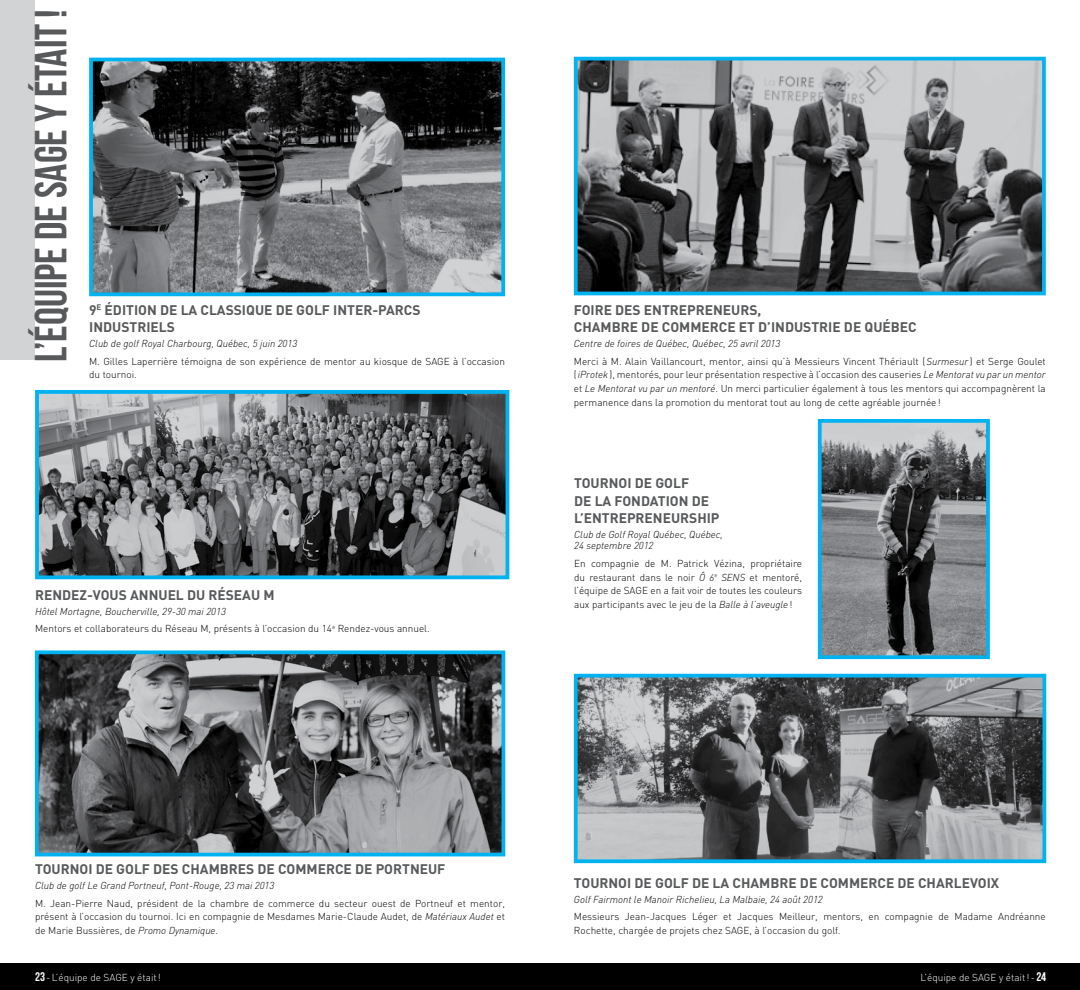
<style>
.page{position:relative;width:1080px;height:990px;background:#fff}
.page>*{position:absolute;margin:0;border:0;box-sizing:border-box;transform-origin:0 0}
.t1{font:45px "Bebas Neue";color:#58595b}
.t2{font:700 13.75px/17.5px "DIN";color:#58595b}
.t3{font:300 10px/13.8px "DIN";color:#000}
.t4{font:italic 300 10px/11.2px "DIN";color:#000}
.t5{font:300 10px "DIN";color:#fff}
.s1{font-style:italic}
.s2{font-family:"Bebas Neue";font-weight:400;font-size:12.5px}
</style>
<div class="page">
<div style="left:0;top:964px;width:1080px;height:26px;background:#000"></div>
<div style="left:0;top:0;width:35px;height:360px;background:#d1d3d4"></div>
<img style="left:94px;top:63px;width:406px;height:228px">
<div style="left:89px;top:58px;width:416px;height:238px;border:4px solid #00b3f0"></div>
<img style="left:40px;top:395px;width:464px;height:179px">
<div style="left:35px;top:390px;width:474px;height:189px;border:4px solid #00b3f0"></div>
<img style="left:40px;top:655px;width:460px;height:196px">
<div style="left:35px;top:650px;width:470px;height:206px;border:4px solid #00b3f0"></div>
<img style="left:579px;top:62px;width:462px;height:228px">
<div style="left:574px;top:57px;width:472px;height:238px;border:4px solid #00b3f0"></div>
<img style="left:823px;top:424px;width:162px;height:230px">
<div style="left:818px;top:419px;width:172px;height:240px;border:4px solid #00b3f0"></div>
<img style="left:579px;top:679px;width:462px;height:179px">
<div style="left:574px;top:674px;width:472px;height:189px;border:4px solid #00b3f0"></div>
<h1 class="t1" style="left:26px;top:362px;width:354px;rotate:-90deg">L’ÉQUIPE DE SAGE Y ÉTAIT!</h1>
<h2 class="t2" style="left:89px;top:300px;width:333px">9<sup>E</sup> ÉDITION DE LA CLASSIQUE DE GOLF INTER-PARCS<br>INDUSTRIELS</h2>
<p class="t4" style="left:89px;top:338px;width:210px">Club de golf Royal Charbourg, Québec, 5 juin 2013</p>
<p class="t3" style="left:89px;top:354px;width:417px">M. Gilles Laperrière témoigna de son expérience de mentor au kiosque de SAGE à l’occasion du tournoi.</p>
<h2 class="t2" style="left:35px;top:585px;width:241px">RENDEZ-VOUS ANNUEL DU RÉSEAU M</h2>
<p class="t3" style="left:35px;top:602px;width:396px;line-height:17.5px"><span class="s1">Hôtel Mortagne, Boucherville, 29-30 mai 2013<br></span>Mentors et collaborateurs du Réseau M, présents à l’occasion du 14<sup>e</sup> Rendez-vous annuel.</p>
<h2 class="t2" style="left:574px;top:300px;width:344px">FOIRE DES ENTREPRENEURS,<br>CHAMBRE DE COMMERCE ET D’INDUSTRIE DE QUÉBEC</h2>
<p class="t3" style="left:574px;top:335px;width:473px;line-height:17.5px"><span class="s1">Centre de foires de Québec, Québec, 25 avril 2013<br></span>Merci à M. Alain Vaillancourt, mentor, ainsi qu’à Messieurs Vincent Thériault (<span class="s1">Surmesur</span>) et Serge Goulet</p>
<p class="t3" style="left:574px;top:368px;width:473px;text-align:justify">(<span class="s1">iProtek</span>), mentorés, pour leur présentation respective à l’occasion des causeries <span class="s1">Le Mentorat vu par un mentor </span>et <span class="s1">Le Mentorat vu par un mentoré</span>. Un merci particulier également à tous les mentors qui accompagnèrent la permanence dans la promotion du mentorat tout au long de cette agréable journée!</p>
<h2 class="t2" style="left:574px;top:474px;width:147px">TOURNOI DE GOLF<br>DE LA FONDATION DE<br>L’ENTREPRENEURSHIP</h2>
<p class="t4" style="left:574px;top:529px;width:150px">Club de Golf Royal Québec, Québec,<br>24 septembre 2012</p>
<p class="t3" style="left:574px;top:556px;width:229px;text-align:justify">En compagnie de M. Patrick Vézina, propriétaire du restaurant dans le noir <span class="s1">Ô 6</span><sup>e</sup> <span class="s1">SENS</span> et mentoré, l’équipe de SAGE en a fait voir de toutes les couleurs aux participants avec le jeu de la <span class="s1">Balle à l’aveugle</span> !</p>
<h2 class="t2" style="left:35px;top:860px;width:412px">TOURNOI DE GOLF DES CHAMBRES DE COMMERCE DE PORTNEUF</h2>
<p class="t4" style="left:35px;top:880px;width:241px">Club de golf Le Grand Portneuf, Pont-Rouge, 23 mai 2013</p>
<p class="t3" style="left:35px;top:896px;width:472px;text-align:justify">M. Jean-Pierre Naud, président de la chambre de commerce du secteur ouest de Portneuf et mentor, présent à l’occasion du tournoi. Ici en compagnie de Mesdames Marie-Claude Audet, de <span class="s1">Matériaux Audet</span> et de Marie Bussières, de <span class="s1">Promo Dynamique</span>.</p>
<p class="t5" style="left:35px;top:971px;width:127px"><span class="s2">23</span> -L’équipe de SAGE y était!</p>
<h2 class="t2" style="left:574px;top:874px;width:427px">TOURNOI DE GOLF DE LA CHAMBRE DE COMMERCE DE CHARLEVOIX</h2>
<p class="t4" style="left:574px;top:894px;width:250px">Golf Fairmont le Manoir Richelieu, La Malbaie, 24 août 2012</p>
<p class="t3" style="left:574px;top:910px;width:473px">Messieurs Jean-Jacques Léger et Jacques Meilleur, mentors, en compagnie de Madame Andréanne<br>Rochette, chargée de projets chez SAGE, à l’occasion du golf.</p>
<p class="t5" style="left:920px;top:971px;width:127px">L’équipe de SAGE y était! - <span class="s2">24</span></p>
</div>
